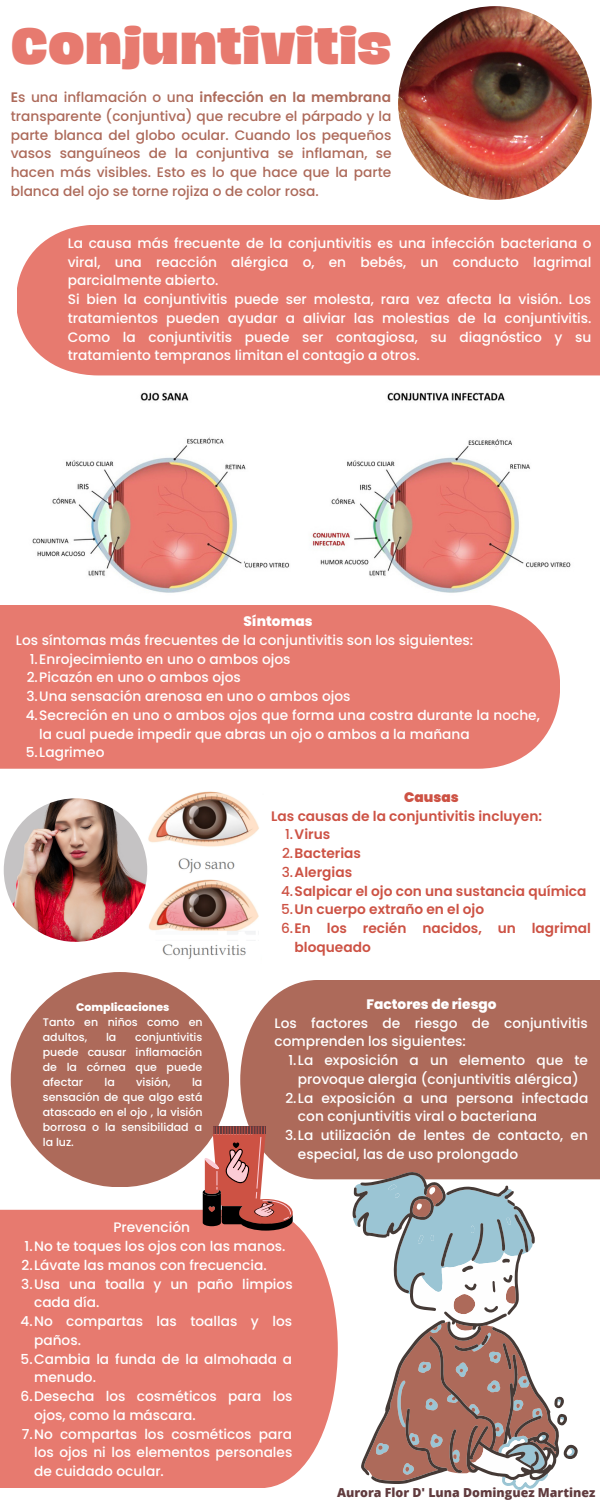
<style>
.page{position:relative;width:600px;height:1500px;background:#fff}
.page>*{position:absolute;margin:0;border:0;box-sizing:border-box;transform-origin:0 0}
.t1{font:800 46.7px "Hagrid Text";color:#e77a6f}
.t2{font:500 13.7px/18.8px "Poppins";color:#fff}
.t3{font:500 13.7px/18.8px "Poppins";color:#ad6a5a;text-align:justify}
.t4{font:600 13.7px "Poppins";color:#cd5244}
.t5{font:800 13.7px "Poppins";color:#fff}
.t6{font:900 13.7px "Poppins";color:#cd5244}
.t7{font:800 12.4px "Open Sans";color:#613b3e}
.t8{font:500 11px/15px "Poppins";color:#fff;text-align:justify}
.t9{font:800 11px "Poppins";color:#fff}
.s1{font-weight:600}
.s2{font-weight:500}
</style>
<div class="page">
<img style="left:32px;top:375px;width:560px;height:218px">
<img style="left:398px;top:6px;width:194px;height:194px;border-radius:50%">
<div style="left:17px;top:225px;width:583px;height:150px;background:#e77a6f"></div>
<div style="left:0;top:606px;width:560px;height:163px;background:#e77a6f"></div>
<img style="left:149px;top:879px;width:110px;height:80px">
<img style="left:140px;top:791px;width:119px;height:83px">
<img style="left:4px;top:798px;width:143px;height:144px;border-radius:50%">
<div style="left:240px;top:980px;width:360px;height:199px;background:#ad6a5a"></div>
<div style="left:0;top:1210px;width:338px;height:278px;background:#e77a6f"></div>
<div style="left:11px;top:972px;width:218px;height:215px;background:#ad6a5a;border-radius:50%"></div>
<svg style="left:353px;top:1172px;width:225px;height:312px"></svg>
<svg style="left:203px;top:1126px;width:90px;height:105px"></svg>
<h1 class="t1" style="left:11px;top:23px;width:382px">CONJUNTIVITIS</h1>
<p class="t3" style="left:11px;top:88px;width:382px"><span class="s1">E</span>s una inflamación o una <span class="s1">infección en la membrana </span>transparente (conjuntiva) que recubre el párpado y la parte blanca del globo ocular. Cuando los pequeños vasos sanguíneos de la conjuntiva se inflaman, se hacen más visibles. Esto es lo que hace que la parte blanca del ojo se torne rojiza o de color rosa.</p>
<p class="t2" style="left:68px;top:234px;width:526px">La causa más frecuente de la conjuntivitis es una infección bacteriana o viral, una reacción alérgica o, en bebés, un conducto lagrimal parcialmente abierto.<br>Si bien la conjuntivitis puede ser molesta, rara vez afecta la visión. Los tratamientos pueden ayudar a aliviar las molestias de la conjuntivitis.<br>Como la conjuntivitis puede ser contagiosa, su diagnóstico y su tratamiento tempranos limitan el contagio a otros.</p>
<p class="t5" style="left:243px;top:612px;width:71px">Síntomas</p>
<p class="t2" style="left:16px;top:631px;width:459px">Los síntomas más frecuentes de la conjuntivitis son los siguientes:</p>
<p class="t2" style="left:30px;top:649px;width:262px">1.Enrojecimiento en uno o ambos ojos</p>
<p class="t2" style="left:27px;top:668px;width:216px">2.Picazón en uno o ambos ojos</p>
<p class="t2" style="left:26px;top:687px;width:326px">3.Una sensación arenosa en uno o ambos ojos</p>
<p class="t2" style="left:26px;top:706px;width:516px">4.Secreción en uno o ambos ojos que forma una costra durante la noche,</p>
<p class="t2" style="left:39px;top:724px;width:432px">la cual puede impedir que abras un ojo o ambos a la mañana</p>
<p class="t2" style="left:26px;top:743px;width:80px">5.Lagrimeo</p>
<p class="t6" style="left:404px;top:787px;width:56px">Causas</p>
<p class="t4" style="left:271px;top:806px;width:272px">Las causas de la conjuntivitis incluyen:</p>
<p class="t9" style="left:76px;top:999px;width:95px">Complicaciones</p>
<p class="t8" style="left:43px;top:1015px;width:161px">Tanto en niños como en adultos,</p>
<p class="t8" style="left:43px;top:1030px;width:161px;text-indent:92px">conjuntivitis puede causar inflamación de la córnea que puede afectar</p>
<p class="t8" style="left:106px;top:1030px;width:12px">la</p>
<p class="t8" style="left:104px;top:1075px;width:12px">la</p>
<p class="t8" style="left:136px;top:1075px;width:36px">visión,</p>
<p class="t8" style="left:43px;top:1075px;width:161px;text-indent:149px">la sensación de que algo está atascado en el ojo , la visión borrosa o la sensibilidad a la luz.</p>
<p class="t2" style="left:113px;top:1218px;width:78px">Prevención</p>
<p class="t4" style="left:285px;top:825px;width:47px"><span class="s2">1.</span>Virus</p>
<p class="t4" style="left:282px;top:844px;width:80px"><span class="s2">2.</span>Bacterias</p>
<p class="t4" style="left:282px;top:862px;width:72px"><span class="s2">3.</span>Alergias</p>
<p class="t4" style="left:281px;top:881px;width:307px"><span class="s2">4.</span>Salpicar el ojo con una sustancia química</p>
<p class="t4" style="left:281px;top:900px;width:204px"><span class="s2">5.</span>Un cuerpo extraño en el ojo</p>
<p class="t4" style="left:281px;top:919px;width:311px"><span class="s2">6.</span>En los recién nacidos, un lagrimal</p>
<p class="t4" style="left:295px;top:937px;width:78px">bloqueado</p>
<p class="t5" style="left:366px;top:994px;width:132px">Factores de riesgo</p>
<p class="t2" style="left:275px;top:1013px;width:315px">Los factores de riesgo de conjuntivitis comprenden los siguientes:</p>
<p class="t2" style="left:289px;top:1051px;width:301px">1.La exposición a un elemento que te</p>
<p class="t2" style="left:298px;top:1070px;width:282px">provoque alergia (conjuntivitis alérgica)</p>
<p class="t2" style="left:285px;top:1088px;width:304px">2.La exposición a una persona infectada</p>
<p class="t2" style="left:298px;top:1107px;width:241px">con conjuntivitis viral o bacteriana</p>
<p class="t2" style="left:285px;top:1126px;width:304px">3.La utilización de lentes de contacto, en</p>
<p class="t2" style="left:298px;top:1145px;width:222px">especial, las de uso prolongado</p>
<p class="t2" style="left:25px;top:1237px;width:262px">1.No te toques los ojos con las manos.</p>
<p class="t2" style="left:22px;top:1256px;width:247px">2.Lávate las manos con frecuencia.</p>
<p class="t2" style="left:21px;top:1274px;width:273px">3.Usa una toalla y un paño limpios</p>
<p class="t2" style="left:34px;top:1293px;width:67px">cada día.</p>
<p class="t2" style="left:21px;top:1312px;width:273px">4.No compartas las toallas y los</p>
<p class="t2" style="left:34px;top:1331px;width:48px">paños.</p>
<p class="t2" style="left:21px;top:1349px;width:273px">5.Cambia la funda de la almohada a</p>
<p class="t2" style="left:34px;top:1368px;width:63px">menudo.</p>
<p class="t2" style="left:21px;top:1387px;width:273px">6.Desecha los cosméticos para los</p>
<p class="t2" style="left:34px;top:1406px;width:163px">ojos, como la máscara.</p>
<p class="t2" style="left:22px;top:1424px;width:272px">7.No compartas los cosméticos para</p>
<p class="t2" style="left:34px;top:1443px;width:260px">los ojos ni los elementos personales</p>
<p class="t2" style="left:34px;top:1462px;width:131px">de cuidado ocular.</p>
<p class="t7" style="left:337px;top:1484px;width:260px">Aurora Flor D' Luna Dominguez Martinez</p>
</div>
